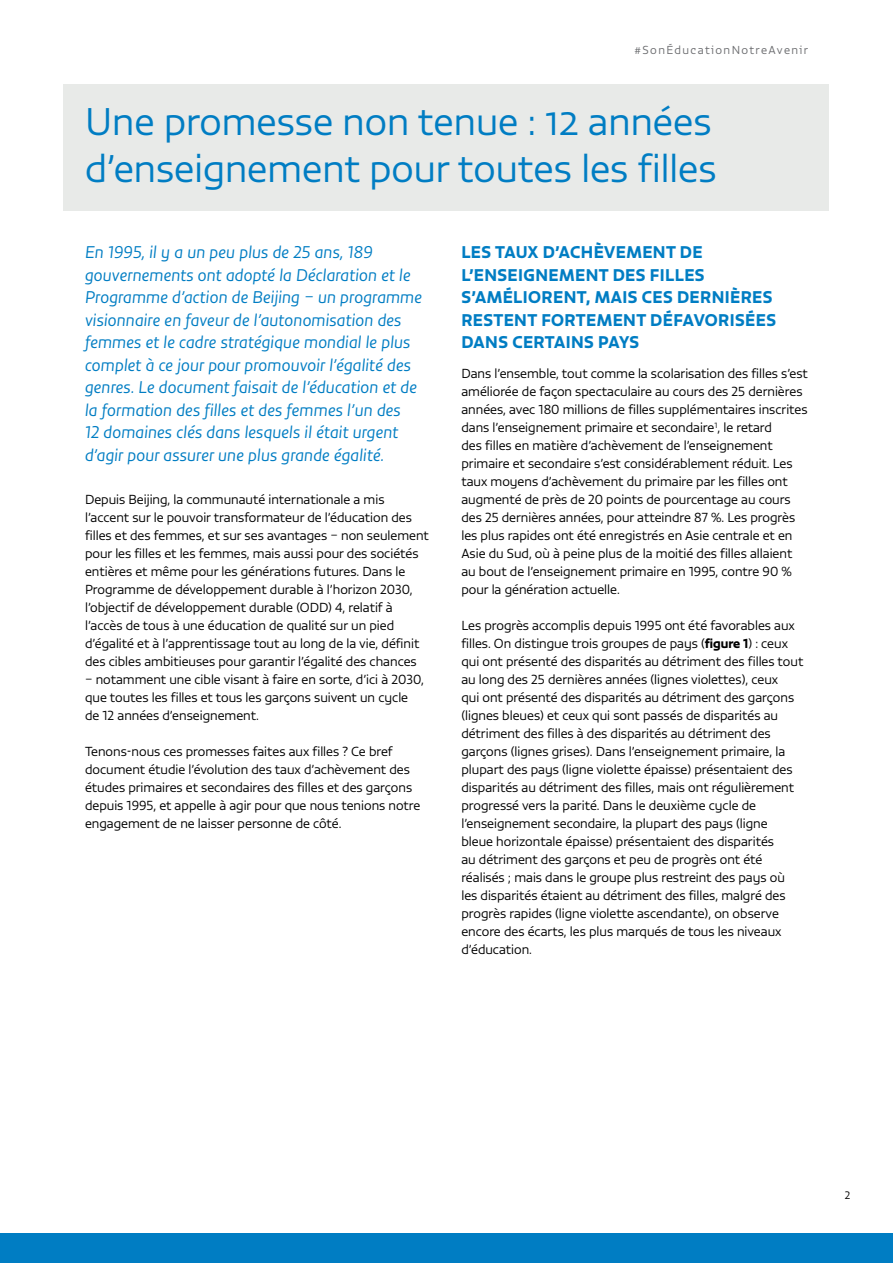
<style>
.page{position:relative;width:893px;height:1263px;background:#fff}
.page>*{position:absolute;margin:0;border:0;box-sizing:border-box;transform-origin:0 0}
.GMR_H1{font:300 37.5px/46.5px "Vita Std";color:#007dc3}
.Intro_quote{font:italic 300 16.5px/22.5px "Vita Std";letter-spacing:.005em;color:#007dc3}
.GMR_H2{font:16.5px/22.5px "Vita Std Bld";letter-spacing:.025em;color:#007dc3}
.GMR_Text{font:300 12.75px/18px "Vita Std";color:#000}
.t1{font:300 11.25px "Vita Std";letter-spacing:.125em;color:#6d6e71}
.t2{font:300 10.5px "Vita Std";color:#000}
.s1{font-family:"Vita Std Bld";font-weight:400}
</style>
<div class="page">
<div style="left:0;top:1233px;width:893px;height:30px;background:#007dc3"></div>
<div style="left:64px;top:84px;width:765px;height:127px;background:#e8eae8"></div>
<p class="t1" style="left:635px;top:43px;width:175px">#SonÉducationNotreAvenir</p>
<p class="GMR_H1" style="left:85px;top:98px;width:633px">Une promesse non tenue : 12 années d’enseignement pour toutes les filles</p>
<p class="Intro_quote" style="left:85px;top:241px;width:339px">En 1995, il y a un peu plus de 25 ans, 189 gouvernements ont adopté la Déclaration et le Programme d’action de Beijing – un programme visionnaire en faveur de l’autonomisation des femmes et le cadre stratégique mondial le plus complet à ce jour pour promouvoir l’égalité des genres. Le document faisait de l’éducation et de la formation des filles et des femmes l’un des<br>12 domaines clés dans lesquels il était urgent d’agir pour assurer une plus grande égalité.</p>
<p class="GMR_Text" style="left:85px;top:490px;width:345px">Depuis Beijing, la communauté internationale a mis l’accent sur le pouvoir transformateur de l’éducation des filles et des femmes, et sur ses avantages – non seulement pour les filles et les femmes, mais aussi pour des sociétés entières et même pour les générations futures. Dans le Programme de développement durable à l’horizon 2030, l’objectif de développement durable (ODD) 4, relatif à l’accès de tous à une éducation de qualité sur un pied d’égalité et à l’apprentissage tout au long de la vie, définit des cibles ambitieuses pour garantir l’égalité des chances</p>
<p class="GMR_Text" style="left:85px;top:670px;width:340px">– notamment une cible visant à faire en sorte, d’ici à 2030, que toutes les filles et tous les garçons suivent un cycle de 12 années d’enseignement.</p>
<p class="GMR_Text" style="left:85px;top:742px;width:337px">Tenons-nous ces promesses faites aux filles ? Ce bref document étudie l’évolution des taux d’achèvement des études primaires et secondaires des filles et des garçons depuis 1995, et appelle à agir pour que nous tenions notre engagement de ne laisser personne de côté.</p>
<p class="GMR_H2" style="left:461px;top:241px;width:316px">LES TAUX D’ACHÈVEMENT DE<br>L’ENSEIGNEMENT DES FILLES<br>S’AMÉLIORENT, MAIS CES DERNIÈRES<br>RESTENT FORTEMENT DÉFAVORISÉES<br>DANS CERTAINS PAYS</p>
<p class="GMR_Text" style="left:461px;top:364px;width:348px">Dans l’ensemble, tout comme la scolarisation des filles s’est améliorée de façon spectaculaire au cours des 25 dernières années, avec 180 millions de filles supplémentaires inscrites dans l’enseignement primaire et secondaire<sup>1</sup>, le retard<br>des filles en matière d’achèvement de l’enseignement primaire et secondaire s’est considérablement réduit. Les taux moyens d’achèvement du primaire par les filles ont augmenté de près de 20 points de pourcentage au cours des 25 dernières années, pour atteindre 87 %. Les progrès les plus rapides ont été enregistrés en Asie centrale et en Asie du Sud, où à peine plus de la moitié des filles allaient au bout de l’enseignement primaire en 1995, contre 90 % pour la génération actuelle.</p>
<p class="GMR_Text" style="left:461px;top:616px;width:343px">Les progrès accomplis depuis 1995 ont été favorables aux filles. On distingue trois groupes de pays (<span class="s1">figure 1</span>) : ceux qui ont présenté des disparités au détriment des filles tout au long des 25 dernières années (lignes violettes), ceux<br>qui ont présenté des disparités au détriment des garçons (lignes bleues) et ceux qui sont passés de disparités au détriment des filles à des disparités au détriment des garçons (lignes grises). Dans l’enseignement primaire, la plupart des pays (ligne violette épaisse) présentaient des disparités au détriment des filles, mais ont régulièrement progressé vers la parité. Dans le deuxième cycle de l’enseignement secondaire, la plupart des pays (ligne<br>bleue horizontale épaisse) présentaient des disparités<br>au détriment des garçons et peu de progrès ont été réalisés ; mais dans le groupe plus restreint des pays où les disparités étaient au détriment des filles, malgré des progrès rapides (ligne violette ascendante), on observe encore des écarts, les plus marqués de tous les niveaux d’éducation.</p>
<p class="t2" style="left:845px;top:1188px;width:7px">2</p>
</div>
